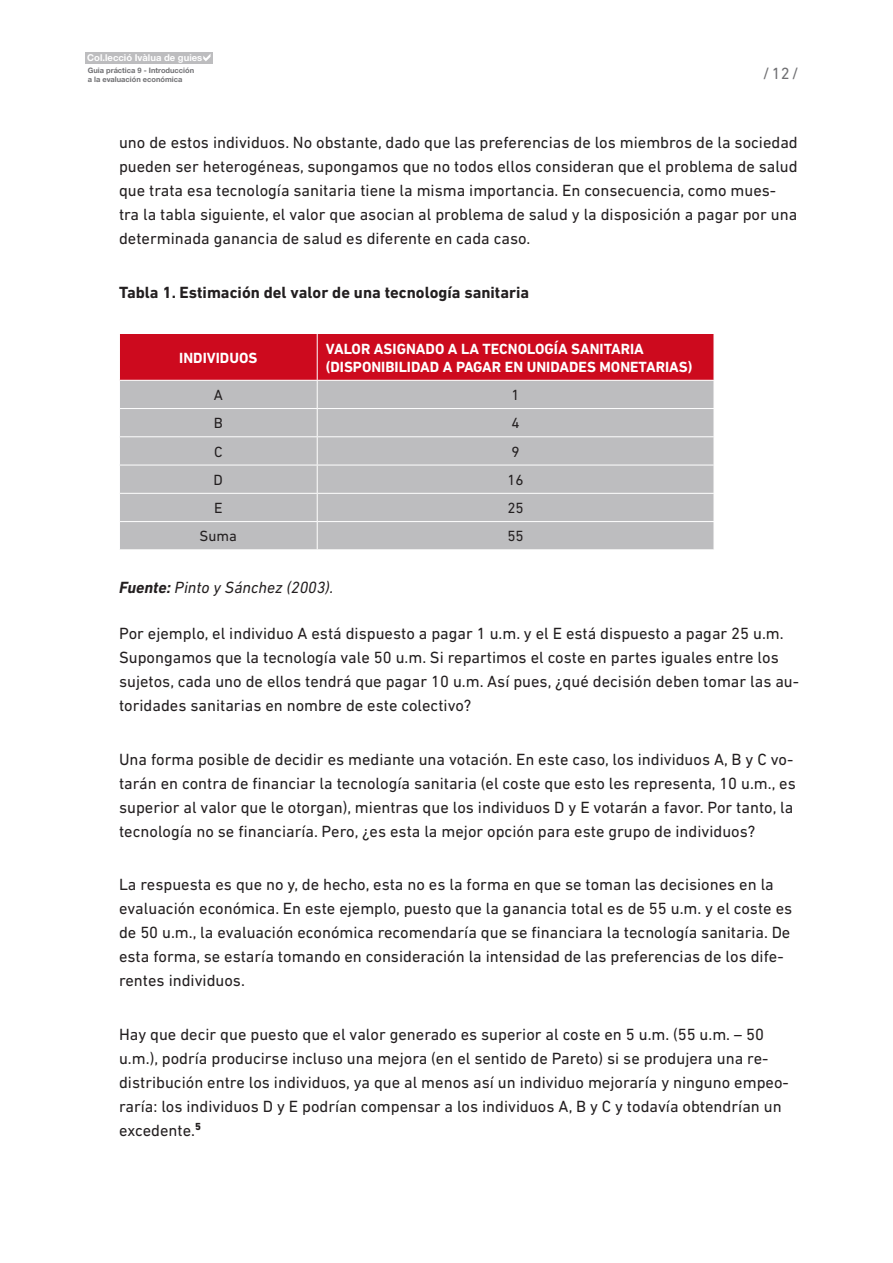
<style>
.page{position:relative;width:893px;height:1263px;background:#fff}
.page>*{position:absolute;margin:0;border:0;box-sizing:border-box;transform-origin:0 0}
.IVALUA_body{font:16.5px/24px "DIN Next LT Pro";color:#231f20}
.IVALUA_body_negreta{font:700 16.5px "DIN Next LT Pro";color:#231f20}
.IVALUA_Font_de_taula{font:italic 16.5px "DIN Next LT Pro";color:#231f20}
.t1{font:16.5px "DIN Next LT Pro";color:#707073}
.Header_taula{font:700 15px/18px "DIN Next LT Pro";color:#fff}
.Body_taula{font:15px "DIN Next LT Pro";color:#231f20}
.Header_taula_-_Centr{font:700 15px "DIN Next LT Pro";color:#fff}
.t2{font:700 9.45px "Helvetica Neue LT Std";color:#fff}
.t3{font:700 7.5px/9px "Helvetica Neue LT Std";color:#707073}
.s1{font-weight:700}
</style>
<div class="page">
<div style="left:86px;top:52px;width:127px;height:12px;background:#bdbdbf"></div>
<svg style="left:203px;top:54px;width:8px;height:7px"></svg>
<svg style="left:120px;top:334px;width:594px;height:215px;background:#c2989e"></svg>
<hr style="left:317px;top:334px;width:1px;height:46px;background:#fff">
<hr style="left:119px;top:380px;width:198px;height:1px;background:#fff">
<p class="t2" style="left:87px;top:52px;width:117px">Col.lecció Ivàlua de guies</p>
<p class="t3" style="left:88px;top:65px;width:108px">Guia práctica 9 - Introducción a la evaluación económica</p>
<p class="t1" style="left:763px;top:64px;width:37px">/12/</p>
<p class="IVALUA_body" style="left:119px;top:131px;width:680px">uno de estos individuos. No obstante, dado que las preferencias de los miembros de la sociedad pueden ser heterogéneas, supongamos que no todos ellos consideran que el problema de salud que trata esa tecnología sanitaria tiene la misma importancia. En consecuencia, como mues&shy;tra la tabla siguiente, el valor que asocian al problema de salud y la disposición a pagar por una determinada ganancia de salud es diferente en cada caso.</p>
<p class="IVALUA_body_negreta" style="left:119px;top:283px;width:412px">Tabla 1. Estimación del valor de una tecnología sanitaria</p>
<p class="Header_taula_-_Centr" style="left:179px;top:349px;width:80px">INDIVIDUOS</p>
<p class="Header_taula" style="left:326px;top:340px;width:368px">VALOR ASIGNADO A LA TECNOLOGÍA SANITARIA (DISPONIBILIDAD A PAGAR EN UNIDADES MONETARIAS)</p>
<p class="Body_taula" style="left:214px;top:386px;width:11px">A</p>
<p class="Body_taula" style="left:512px;top:386px;width:10px">1</p>
<p class="Body_taula" style="left:214px;top:414px;width:11px">B</p>
<p class="Body_taula" style="left:512px;top:414px;width:10px">4</p>
<p class="Body_taula" style="left:214px;top:443px;width:10px">C</p>
<p class="Body_taula" style="left:512px;top:443px;width:10px">9</p>
<p class="Body_taula" style="left:214px;top:471px;width:11px">D</p>
<p class="Body_taula" style="left:507px;top:471px;width:18px">16</p>
<p class="Body_taula" style="left:214px;top:499px;width:10px">E</p>
<p class="Body_taula" style="left:507px;top:499px;width:18px">25</p>
<p class="Body_taula" style="left:200px;top:528px;width:39px">Suma</p>
<p class="Body_taula" style="left:507px;top:528px;width:18px">55</p>
<p class="IVALUA_Font_de_taula" style="left:119px;top:578px;width:216px"><span class="s1">Fuente:</span> Pinto y Sánchez (2003).</p>
<p class="IVALUA_body" style="left:119px;top:621px;width:682px">Por ejemplo, el individuo A está dispuesto a pagar 1 u.m. y el E está dispuesto a pagar 25 u.m.<br>Supongamos que la tecnología vale 50 u.m. Si repartimos el coste en partes iguales entre los sujetos, cada uno de ellos tendrá que pagar 10 u.m. Así pues, ¿qué decisión deben tomar las au&shy;toridades sanitarias en nombre de este colectivo?</p>
<p class="IVALUA_body" style="left:119px;top:747px;width:678px">Una forma posible de decidir es mediante una votación. En este caso, los individuos A, B y C vo&shy;tarán en contra de financiar la tecnología sanitaria (el coste que esto les representa, 10 u.m., es superior al valor que le otorgan), mientras que los individuos D y E votarán a favor. Por tanto, la tecnología no se financiaría. Pero, ¿es esta la mejor opción para este grupo de individuos?</p>
<p class="IVALUA_body" style="left:119px;top:872px;width:675px">La respuesta es que no y, de hecho, esta no es la forma en que se toman las decisiones en la evaluación económica. En este ejemplo, puesto que la ganancia total es de 55 u.m. y el coste es de 50 u.m., la evaluación económica recomendaría que se financiara la tecnología sanitaria. De esta forma, se estaría tomando en consideración la intensidad de las preferencias de los dife&shy;rentes individuos.</p>
<p class="IVALUA_body" style="left:119px;top:1022px;width:671px">Hay que decir que puesto que el valor generado es superior al coste en 5 u.m. (55 u.m. – 50 u.m.), podría producirse incluso una mejora (en el sentido de Pareto) si se produjera una re&shy;distribución entre los individuos, ya que al menos así un individuo mejoraría y ninguno empeo&shy;raría: los individuos D y E podrían compensar a los individuos A, B y C y todavía obtendrían un excedente.<sup>5</sup></p>
</div>
